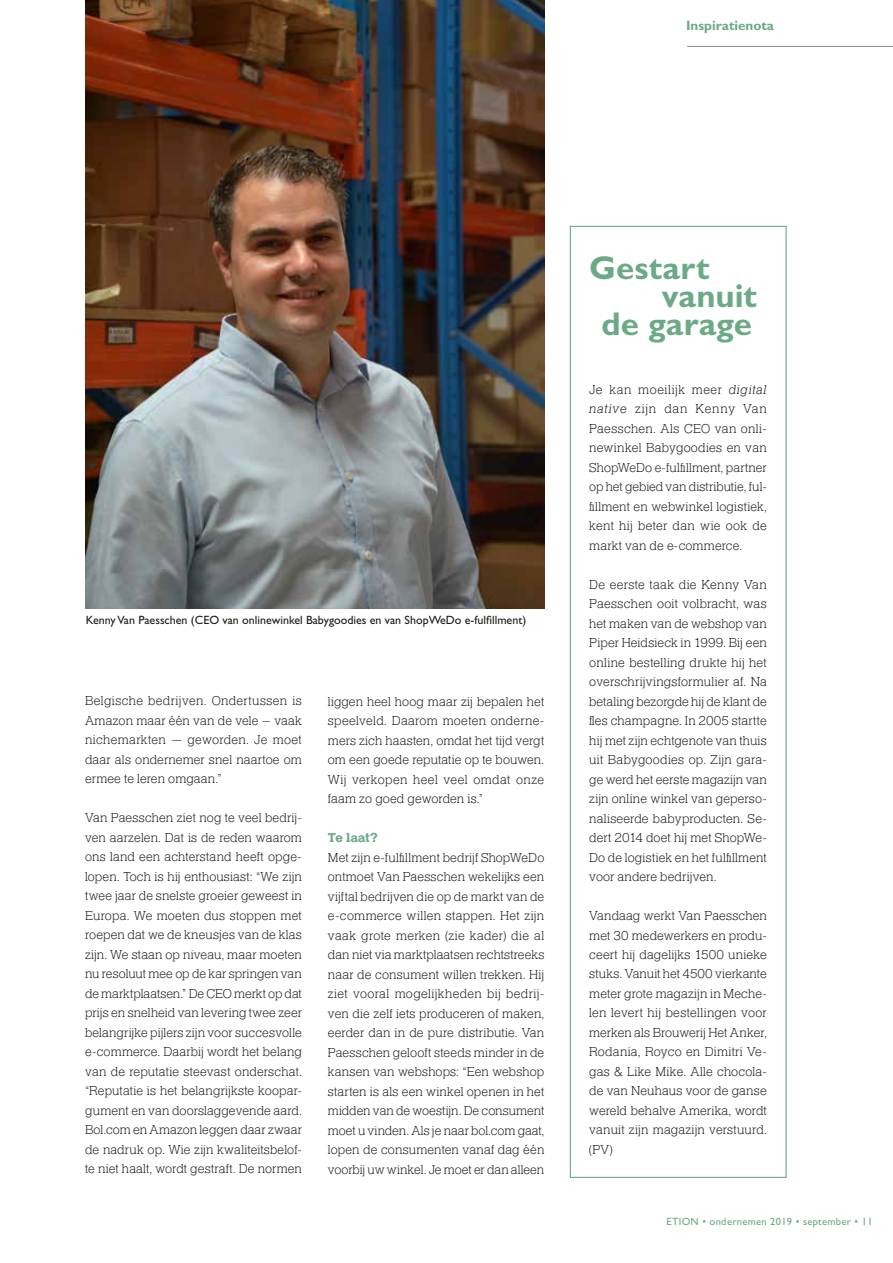
<style>
.page{position:relative;width:893px;height:1263px;background:#fff}
.page>*{position:absolute;margin:0;border:0;box-sizing:border-box;transform-origin:0 0}
.t1{font:700 33px "Gill Sans Std";letter-spacing:.005em;color:#6ca987}
.t2{font:300 13.5px/19.5px "Helserif";letter-spacing:.01em;color:#1d1d1b;text-align:justify}
.t3{font:700 13.5px "Gill Sans Std";color:#6ca987}
.t4{font:700 13.5px "Helserif";letter-spacing:.015em;color:#6ca987}
.t5{font:12px "Gill Sans Std";color:#1d1d1b}
.t6{font:10.5px "Gill Sans Std";letter-spacing:.03em;color:#6ca987}
.s1{font-style:italic}
</style>
<div class="page">
<hr style="left:687px;top:46px;width:206px;height:1px;background:#8b8a8c">
<img style="left:85px;top:0;width:459px;height:608px">
<div style="left:570px;top:226px;width:217px;height:952px;border:1px solid #6ca987"></div>
<p class="t3" style="left:686px;top:18px;width:90px">Inspiratienota</p>
<p class="t5" style="left:86px;top:613px;width:442px">Kenny Van Paesschen (CEO van onlinewinkel Babygoodies en van ShopWeDo e-fulfillment)</p>
<p class="t2" style="left:85px;top:692px;width:218px">Belgische bedrijven. Ondertussen is Amazon maar één van de vele – vaak nichemarkten — geworden. Je moet daar als ondernemer snel naartoe om ermee te leren omgaan.”</p>
<p class="t2" style="left:85px;top:809px;width:218px">Van Paesschen ziet nog te veel bedrij&shy;ven aarzelen. Dat is de reden waarom ons land een achterstand heeft opge&shy;lopen. Toch is hij enthousiast: “We zijn twee jaar de snelste groeier geweest in Europa. We moeten dus stoppen met roepen dat we de kneusjes van de klas zijn. We staan op niveau, maar moeten nu resoluut mee op de kar springen van de marktplaatsen.” De CEO merkt op dat prijs en snelheid van levering twee zeer belangrijke pijlers zijn voor succesvolle e-commerce. Daarbij wordt het belang van de reputatie steevast onderschat. “Reputatie is het belangrijkste koopar&shy;gument en van doorslaggevende aard.<br>Bol.com en Amazon leggen daar zwaar de nadruk op. Wie zijn kwaliteitsbelof&shy;te niet haalt, wordt gestraft. De normen</p>
<p class="t2" style="left:328px;top:692px;width:218px">liggen heel hoog maar zij bepalen het speelveld. Daarom moeten onderne&shy;mers zich haasten, omdat het tijd vergt om een goede reputatie op te bouwen.<br>Wij verkopen heel veel omdat onze faam zo goed geworden is.”</p>
<p class="t4" style="left:328px;top:830px;width:52px">Te laat?</p>
<p class="t2" style="left:328px;top:848px;width:218px">Met zijn e-fulfillment bedrijf ShopWeDo ontmoet Van Paesschen wekelijks een vijftal bedrijven die op de markt van de e-commerce willen stappen. Het zijn vaak grote merken (zie kader) die al dan niet via marktplaatsen rechtstreeks naar de consument willen trekken. Hij ziet vooral mogelijkheden bij bedrij&shy;ven die zelf iets produceren of maken, eerder dan in de pure distributie. Van Paesschen gelooft steeds minder in de kansen van webshops: “Een webshop starten is als een winkel openen in het midden van de woestijn. De consument moet u vinden. Als je naar bol.com gaat, lopen de consumenten vanaf dag één voorbij uw winkel. Je moet er dan alleen</p>
<h1 class="t1" style="left:589px;top:248px;width:122px">Gestart</h1>
<h1 class="t1" style="left:662px;top:276px;width:97px">vanuit</h1>
<h1 class="t1" style="left:601px;top:304px;width:152px">de garage</h1>
<p class="t2" style="left:589px;top:380px;width:179px">Je kan moeilijk meer <span class="s1">digital native</span> zijn dan Kenny Van Paesschen. Als CEO van onli&shy;newinkel Babygoodies en van ShopWeDo e-fulfillment, partner op het gebied van distributie, ful&shy;fillment en webwinkel logistiek, kent hij beter dan wie ook de markt van de e-commerce.</p>
<p class="t2" style="left:589px;top:575px;width:179px">De eerste taak die Kenny Van Paesschen ooit volbracht, was het maken van de webshop van Piper Heidsieck in 1999. Bij een online bestelling drukte hij het overschrijvingsformulier af. Na betaling bezorgde hij de klant de fles champagne. In 2005 startte hij met zijn echtgenote van thuis uit Babygoodies op. Zijn gara&shy;ge werd het eerste magazijn van zijn online winkel van geperso&shy;naliseerde babyproducten. Se&shy;dert 2014 doet hij met ShopWe-Do de logistiek en het fulfillment voor andere bedrijven.</p>
<p class="t2" style="left:589px;top:906px;width:179px">Vandaag werkt Van Paesschen met 30 medewerkers en produ&shy;ceert hij dagelijks 1500 unieke stuks. Vanuit het 4500 vierkante meter grote magazijn in Meche&shy;len levert hij bestellingen voor merken als Brouwerij Het Anker, Rodania, Royco en Dimitri Ve&shy;gas &amp; Like Mike. Alle chocola&shy;de van Neuhaus voor de ganse wereld behalve Amerika, wordt vanuit zijn magazijn verstuurd. (PV)</p>
<p class="t6" style="left:666px;top:1215px;width:208px">ETION • ondernemen 2019 • september • 11</p>
</div>
